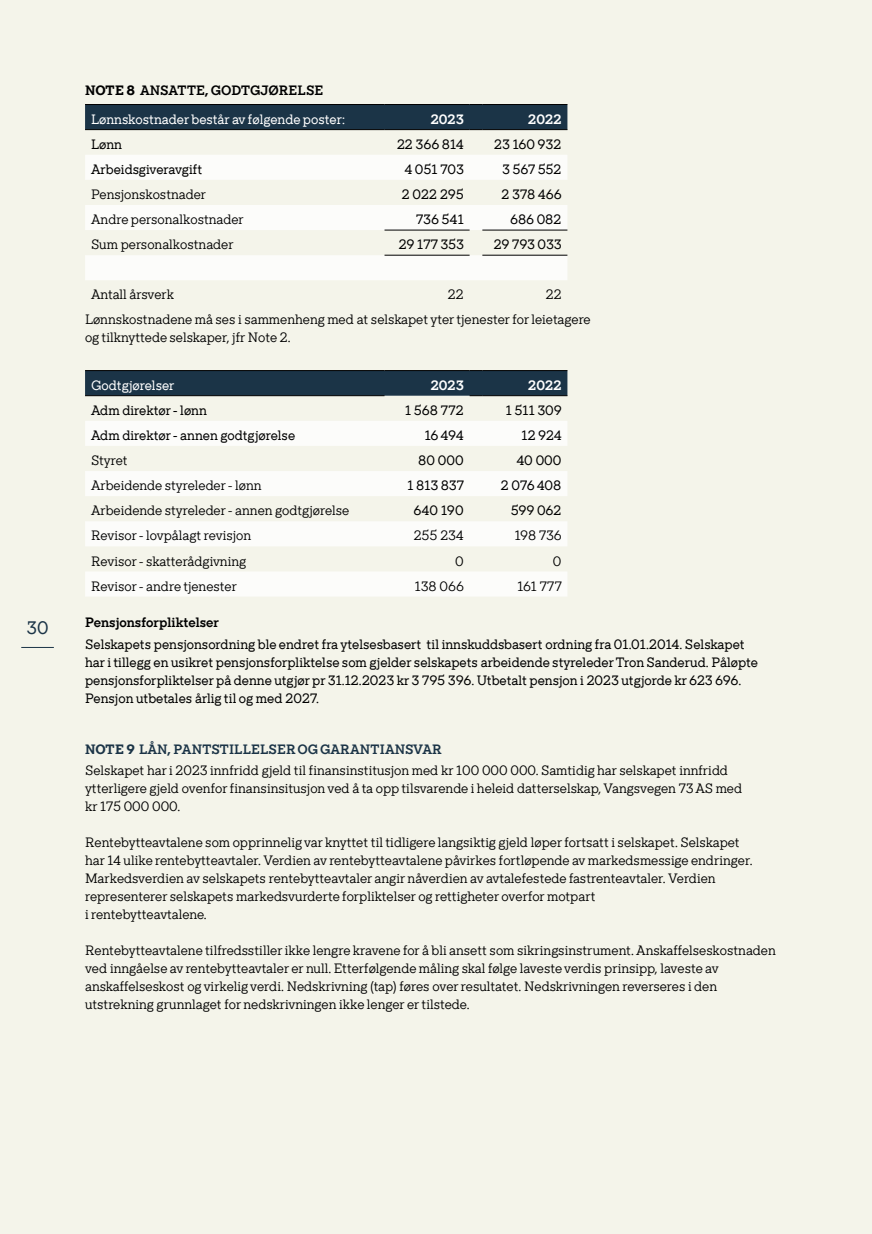
<style>
.page{position:relative;width:872px;height:1234px;background:#fff}
.page>*{position:absolute;margin:0;border:0;box-sizing:border-box;transform-origin:0 0}
.t1{font:18px "TT Rationalist";color:#1b3447}
.t2{font:13.5px/18px "TT Rationalist";color:#000}
.t3{font:13.5px/18px "TT Rationalist";color:#000}
.t4{font:13.5px "TT Rationalist";color:#fff}
.t5{font:13.5px "TT Rationalist D Bold";color:#000}
.t6{font:13.5px "TT Rationalist D Bold";color:#1b3447}
.t7{font:13.5px "TT Rationalist D Bold";letter-spacing:-.005em;color:#fff}
.s1{font-family:"TT Rationalist";font-weight:700}
</style>
<div class="page">
<div style="left:0;top:0;width:872px;height:1233px;background:#f4f4ea"></div>
<svg style="left:85px;top:155px;width:482px;height:125px;fill:#fcfcfa"></svg>
<hr style="left:384px;top:230px;width:85px;height:1px;background:#000">
<hr style="left:384px;top:255px;width:85px;height:1px;background:#000">
<hr style="left:482px;top:230px;width:85px;height:1px;background:#000">
<hr style="left:482px;top:255px;width:85px;height:1px;background:#000">
<svg style="left:85px;top:104px;width:482px;height:26px;background:#193042"></svg>
<hr style="left:482px;top:129px;width:85px;height:1px;background:#000">
<svg style="left:85px;top:421px;width:482px;height:175px;fill:#fcfcfa"></svg>
<svg style="left:85px;top:370px;width:482px;height:26px;background:#1a3143"></svg>
<hr style="left:482px;top:395px;width:85px;height:1px;background:#000">
<hr style="left:21px;top:647px;width:33px;height:1px;background:#1b3447">
<h1 class="t1" style="left:27px;top:617px;width:23px">30</h1>
<p class="t5" style="left:85px;top:82px;width:240px"><span class="s1">NOTE 8</span> ANSATTE, GODTGJØRELSE</p>
<p class="t4" style="left:91px;top:111px;width:255px">Lønnskostnader består av følgende poster:</p>
<p class="t7" style="left:430px;top:111px;width:35px">2023</p>
<p class="t7" style="left:528px;top:111px;width:35px">2022</p>
<p class="t3" style="left:91px;top:135px;width:32px">Lønn</p>
<p class="t3" style="left:397px;top:135px;width:69px">22 366 814</p>
<p class="t3" style="left:494px;top:135px;width:69px">23 160 932</p>
<p class="t3" style="left:91px;top:160px;width:113px">Arbeidsgiveravgift</p>
<p class="t3" style="left:404px;top:160px;width:61px">4 051 703</p>
<p class="t3" style="left:502px;top:160px;width:61px">3 567 552</p>
<p class="t2" style="left:91px;top:185px;width:117px">Pensjonskostnader</p>
<p class="t3" style="left:401px;top:185px;width:64px">2 022 295</p>
<p class="t3" style="left:501px;top:185px;width:62px">2 378 466</p>
<p class="t2" style="left:91px;top:210px;width:154px">Andre personalkostnader</p>
<p class="t3" style="left:416px;top:210px;width:49px">736 541</p>
<p class="t3" style="left:510px;top:210px;width:53px">686 082</p>
<p class="t2" style="left:91px;top:235px;width:144px">Sum personalkostnader</p>
<p class="t3" style="left:398px;top:235px;width:67px">29 177 353</p>
<p class="t3" style="left:493px;top:235px;width:70px">29 793 033</p>
<p class="t2" style="left:91px;top:286px;width:84px">Antall årsverk</p>
<p class="t2" style="left:447px;top:286px;width:17px">22</p>
<p class="t2" style="left:85px;top:282px;width:507px;line-height:24.8px;text-indent:460px">22<br>Lønnskostnadene må ses i sammenheng med at selskapet yter tjenester for leietagere</p>
<p class="t2" style="left:85px;top:328px;width:207px">og tilknyttede selskaper, jfr Note 2.</p>
<p class="t4" style="left:91px;top:377px;width:85px">Godtgjørelser</p>
<p class="t7" style="left:430px;top:377px;width:35px">2023</p>
<p class="t7" style="left:528px;top:377px;width:35px">2022</p>
<p class="t3" style="left:91px;top:401px;width:117px">Adm direktør - lønn</p>
<p class="t3" style="left:405px;top:401px;width:60px">1 568 772</p>
<p class="t3" style="left:505px;top:401px;width:58px">1 511 309</p>
<p class="t3" style="left:91px;top:426px;width:206px">Adm direktør - annen godtgjørelse</p>
<p class="t3" style="left:424px;top:426px;width:41px">16 494</p>
<p class="t3" style="left:521px;top:426px;width:42px">12 924</p>
<p class="t2" style="left:91px;top:451px;width:38px">Styret</p>
<p class="t3" style="left:418px;top:451px;width:47px">80 000</p>
<p class="t3" style="left:516px;top:451px;width:47px">40 000</p>
<p class="t2" style="left:91px;top:476px;width:172px">Arbeidende styreleder - lønn</p>
<p class="t3" style="left:407px;top:476px;width:58px">1 813 837</p>
<p class="t3" style="left:500px;top:476px;width:62px">2 076 408</p>
<p class="t2" style="left:91px;top:501px;width:260px">Arbeidende styreleder - annen godtgjørelse</p>
<p class="t3" style="left:413px;top:501px;width:52px">640 190</p>
<p class="t3" style="left:511px;top:501px;width:52px">599 062</p>
<p class="t2" style="left:91px;top:526px;width:162px">Revisor - lovpålagt revisjon</p>
<p class="t2" style="left:413px;top:526px;width:52px">255 234</p>
<p class="t2" style="left:514px;top:526px;width:49px">198 736</p>
<p class="t2" style="left:91px;top:551px;width:157px">Revisor - skatterådgivning</p>
<p class="t2" style="left:455px;top:551px;width:10px">0</p>
<p class="t2" style="left:553px;top:551px;width:10px">0</p>
<p class="t2" style="left:91px;top:577px;width:148px">Revisor - andre tjenester</p>
<p class="t2" style="left:414px;top:577px;width:51px">138 066</p>
<p class="t2" style="left:517px;top:577px;width:46px">161 777</p>
<p class="t5" style="left:85px;top:614px;width:136px">Pensjonsforpliktelser</p>
<p class="t3" style="left:85px;top:634px;width:674px">Selskapets pensjonsordning ble endret fra ytelsesbasert til innskuddsbasert ordning fra 01.01.2014. Selskapet har i tillegg en usikret pensjonsforpliktelse som gjelder selskapets arbeidende styreleder Tron Sanderud. Påløpte pensjonsforpliktelser på denne utgjør pr 31.12.2023 kr 3 795 396. Utbetalt pensjon i 2023 utgjorde kr 623 696.<br>Pensjon utbetales årlig til og med 2027.</p>
<p class="t6" style="left:85px;top:740px;width:358px"><span class="s1">NOTE 9</span> LÅN, PANTSTILLELSER OG GARANTIANSVAR</p>
<p class="t2" style="left:85px;top:760px;width:658px">Selskapet har i 2023 innfridd gjeld til finansinstitusjon med kr 100 000 000. Samtidig har selskapet innfridd ytterligere gjeld ovenfor finansinsitusjon ved å ta opp tilsvarende i heleid datterselskap, Vangsvegen 73 AS med kr 175 000 000.</p>
<p class="t2" style="left:85px;top:832px;width:669px">Rentebytteavtalene som opprinnelig var knyttet til tidligere langsiktig gjeld løper fortsatt i selskapet. Selskapet har 14 ulike rentebytteavtaler. Verdien av rentebytteavtalene påvirkes fortløpende av markedsmessige endringer.<br>Markedsverdien av selskapets rentebytteavtaler angir nåverdien av avtalefestede fastrenteavtaler. Verdien representerer selskapets markedsvurderte forpliktelser og rettigheter overfor motpart<br>i rentebytteavtalene.</p>
<p class="t2" style="left:85px;top:940px;width:692px">Rentebytteavtalene tilfredsstiller ikke lengre kravene for å bli ansett som sikringsinstrument. Anskaffelseskostnaden ved inngåelse av rentebytteavtaler er null. Etterfølgende måling skal følge laveste verdis prinsipp, laveste av anskaffelseskost og virkelig verdi. Nedskrivning (tap) føres over resultatet. Nedskrivningen reverseres i den utstrekning grunnlaget for nedskrivningen ikke lenger er tilstede.</p>
</div>
